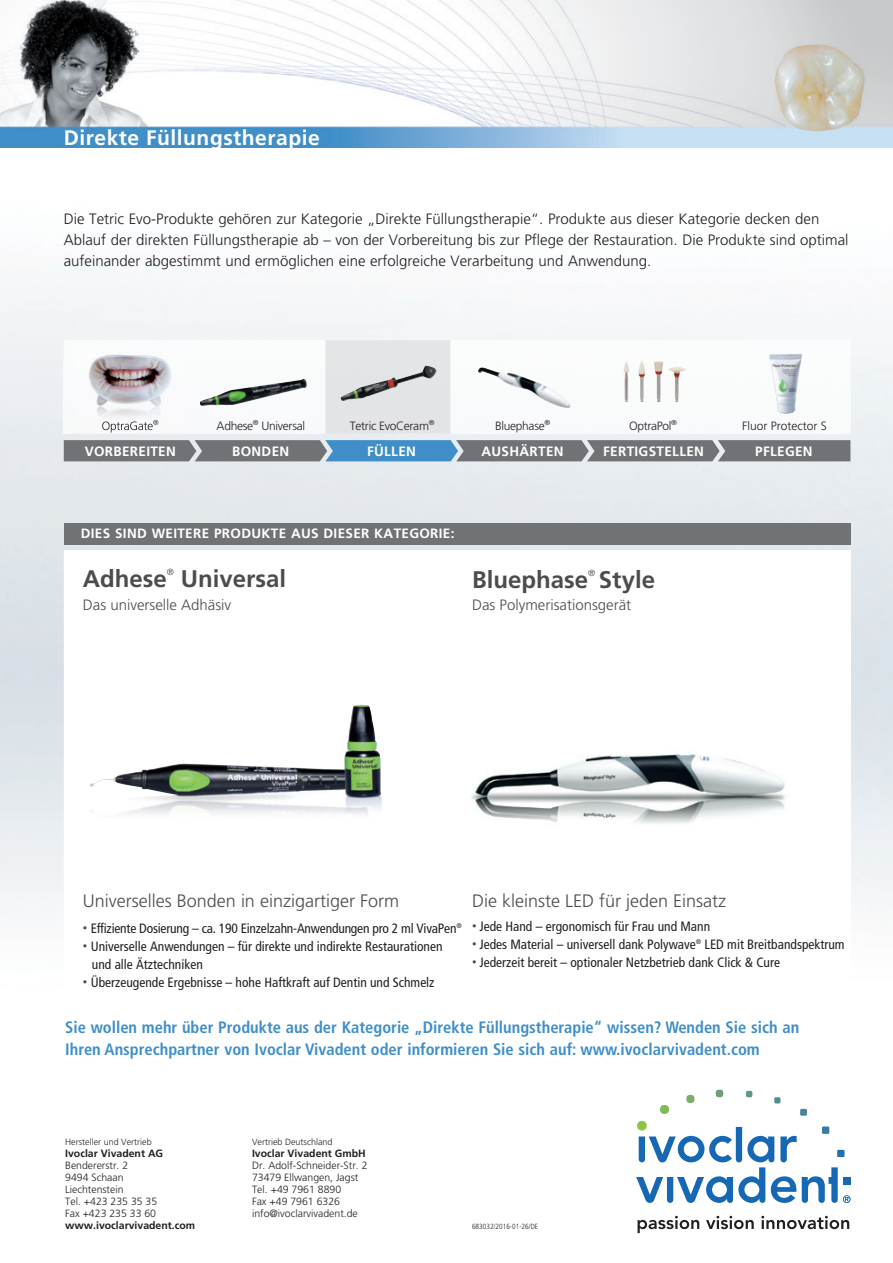
<style>
.page{position:relative;width:893px;height:1263px;background:#fff}
.page>*{position:absolute;margin:0;border:0;box-sizing:border-box;transform-origin:0 0}
.t1{font:700 24px "Frutiger";color:#4b4c4d}
.t2{font:700 21px "Frutiger";letter-spacing:.025em;color:#fff}
.t3{font:300 18px "Frutiger";color:#4b4c4d}
.t4{font:700 condensed 16.5px/22.5px "Frutiger";color:#3f8ec8}
.t5{font:300 15px/21px "Frutiger";color:#231f20}
.t6{font:300 15px "Frutiger";color:#4b4c4d}
.t7{font:condensed 13.5px/18px "Frutiger";color:#231f20}
.t8{font:700 13.5px "Frutiger";letter-spacing:.025em;color:#fff}
.t9{font:300 12px "Frutiger";letter-spacing:-.025em;color:#231f20}
.t10{font:300 12px "Frutiger";color:#231f20}
.t11{font:300 10.5px/12px "Frutiger";color:#231f20}
.t12{font:700 10.5px "Frutiger";color:#231f20}
.t13{font:300 9px "Frutiger";color:#231f20}
.t14{font:300 9px "Frutiger";color:#4b4c4d}
.t15{font:300 condensed 7.5px "Frutiger";color:#231f20}
.t16{font:300 7.2px "Frutiger";color:#231f20}
.s1{font-size:9px;color:#4b4c4d}
</style>
<div class="page">
<img style="left:0;top:0;width:893px;height:913px">
<div style="left:64px;top:523px;width:786px;height:21px;background:#717275"></div>
<div style="left:64px;top:551px;width:786px;height:463px;background:#fff"></div>
<img style="left:64px;top:340px;width:261px;height:23px">
<img style="left:450px;top:340px;width:400px;height:94px">
<img style="left:64px;top:363px;width:11px;height:71px">
<img style="left:184px;top:363px;width:141px;height:71px">
<img style="left:325px;top:434px;width:106px;height:1px">
<div style="left:325px;top:340px;width:125px;height:94px;background:#e3e4e6"></div>
<svg style="left:64px;top:440px;width:786px;height:21px;background:#6e7b87"></svg>
<img style="left:624px;top:360px;width:51px;height:42px">
<img style="left:341px;top:380px;width:48px;height:21px">
<img style="left:402px;top:366px;width:23px;height:12px">
<img style="left:478px;top:367px;width:93px;height:41px">
<img style="left:75px;top:344px;width:109px;height:91px">
<img style="left:102px;top:421px;width:51px;height:11px">
<svg style="left:153px;top:420px;width:5px;height:5px"></svg>
<img style="left:90px;top:705px;width:292px;height:110px">
<img style="left:200px;top:379px;width:107px;height:27px">
<img style="left:769px;top:353px;width:33px;height:61px">
<img style="left:471px;top:754px;width:315px;height:70px">
<svg style="left:636px;top:1090px;width:214px;height:113px"></svg>
<svg style="left:638px;top:1216px;width:61px;height:17px"></svg>
<svg style="left:706px;top:1216px;width:48px;height:13px"></svg>
<svg style="left:761px;top:1216px;width:88px;height:13px"></svg>
<h2 class="t2" style="left:64px;top:125px;width:257px">Direkte Füllungstherapie</h2>
<p class="t5" style="left:64px;top:208px;width:786px">Die Tetric Evo-Produkte gehören zur Kategorie „Direkte Füllungstherapie“. Produkte aus dieser Kategorie decken den<br>Ablauf der direkten Füllungstherapie ab – von der Vorbereitung bis zur Pflege der Restauration. Die Produkte sind optimal aufeinander abgestimmt und ermöglichen eine erfolgreiche Verarbeitung und Anwendung.</p>
<p class="t9" style="left:217px;top:419px;width:90px">Adhese<sup>®</sup> Universal</p>
<p class="t9" style="left:495px;top:419px;width:57px">Bluephase<sup>®</sup></p>
<p class="t9" style="left:350px;top:419px;width:86px">Tetric EvoCeram<sup>®</sup></p>
<p class="t16" style="left:671px;top:418px;width:7px">®</p>
<p class="t9" style="left:629px;top:419px;width:44px">OptraPol</p>
<p class="t10" style="left:742px;top:419px;width:86px">Fluor Protector S</p>
<p class="t8" style="left:85px;top:443px;width:93px">VORBEREITEN</p>
<p class="t8" style="left:232px;top:443px;width:59px">BONDEN</p>
<p class="t8" style="left:367px;top:443px;width:50px">FÜLLEN</p>
<p class="t8" style="left:481px;top:443px;width:84px">AUSHÄRTEN</p>
<p class="t8" style="left:603px;top:443px;width:102px">FERTIGSTELLEN</p>
<p class="t8" style="left:755px;top:443px;width:59px">PFLEGEN</p>
<p class="t8" style="left:81px;top:526px;width:375px">DIES SIND WEITERE PRODUKTE AUS DIESER KATEGORIE:</p>
<h1 class="t1" style="left:83px;top:565px;width:86px">Adhese</h1>
<p class="t14" style="left:167px;top:567px;width:9px">®</p>
<h1 class="t1" style="left:181px;top:565px;width:107px">Universal</h1>
<p class="t6" style="left:83px;top:596px;width:150px">Das universelle Adhäsiv</p>
<h1 class="t1" style="left:472px;top:566px;width:118px">Bluephase</h1>
<p class="t14" style="left:588px;top:568px;width:9px">®</p>
<h1 class="t1" style="left:599px;top:566px;width:58px">Style</h1>
<p class="t6" style="left:472px;top:596px;width:161px">Das Polymerisationsgerät</p>
<h3 class="t3" style="left:83px;top:890px;width:318px">Universelles Bonden in einzigartiger Form</h3>
<p class="t7" style="left:83px;top:919px;width:380px"><span class="s1">•</span> Effiziente Dosierung – ca. 190 Einzelzahn-Anwendungen pro 2 ml VivaPen<sup>®</sup></p>
<p class="t7" style="left:92px;top:937px;width:352px;text-indent:-9px"><span class="s1">•</span> Universelle Anwendungen – für direkte und indirekte Restaurationen und alle Ätztechniken</p>
<p class="t7" style="left:83px;top:973px;width:353px"><span class="s1">•</span> Überzeugende Ergebnisse – hohe Haftkraft auf Dentin und Schmelz</p>
<h3 class="t3" style="left:472px;top:890px;width:256px">Die kleinste LED für jeden Einsatz</h3>
<p class="t7" style="left:472px;top:917px;width:240px"><span class="s1">•</span> Jede Hand – ergonomisch für Frau und Mann</p>
<p class="t7" style="left:472px;top:935px;width:374px"><span class="s1">•</span> Jedes Material – universell dank Polywave<sup>®</sup> LED mit Breitbandspektrum</p>
<p class="t7" style="left:472px;top:953px;width:310px"><span class="s1">•</span> Jederzeit bereit – optionaler Netzbetrieb dank Click &amp; Cure</p>
<p class="t4" style="left:65px;top:1016px;width:735px">Sie wollen mehr über Produkte aus der Kategorie „Direkte Füllungstherapie“ wissen? Wenden Sie sich an<br>Ihren Ansprechpartner von Ivoclar Vivadent oder informieren Sie sich auf: www.ivoclarvivadent.com</p>
<p class="t13" style="left:65px;top:1137px;width:88px">Hersteller und Vertrieb</p>
<p class="t12" style="left:65px;top:1147px;width:100px">Ivoclar Vivadent AG</p>
<p class="t11" style="left:65px;top:1159px;width:94px">Bendererstr. 2<br>9494 Schaan<br>Liechtenstein<br>Tel. +423 235 35 35<br>Fax +423 235 33 60</p>
<p class="t12" style="left:65px;top:1219px;width:132px">www.ivoclarvivadent.com</p>
<p class="t13" style="left:252px;top:1137px;width:82px">Vertrieb Deutschland</p>
<p class="t12" style="left:252px;top:1147px;width:115px">Ivoclar Vivadent GmbH</p>
<p class="t11" style="left:252px;top:1159px;width:117px">Dr. Adolf-Schneider-Str. 2<br>73479 Ellwangen, Jagst<br>Tel. +49 7961 8890<br>Fax +49 7961 6326 info@ivoclarvivadent.de</p>
<p class="t15" style="left:472px;top:1222px;width:68px">683032/2016-01-26/DE</p>
</div>
